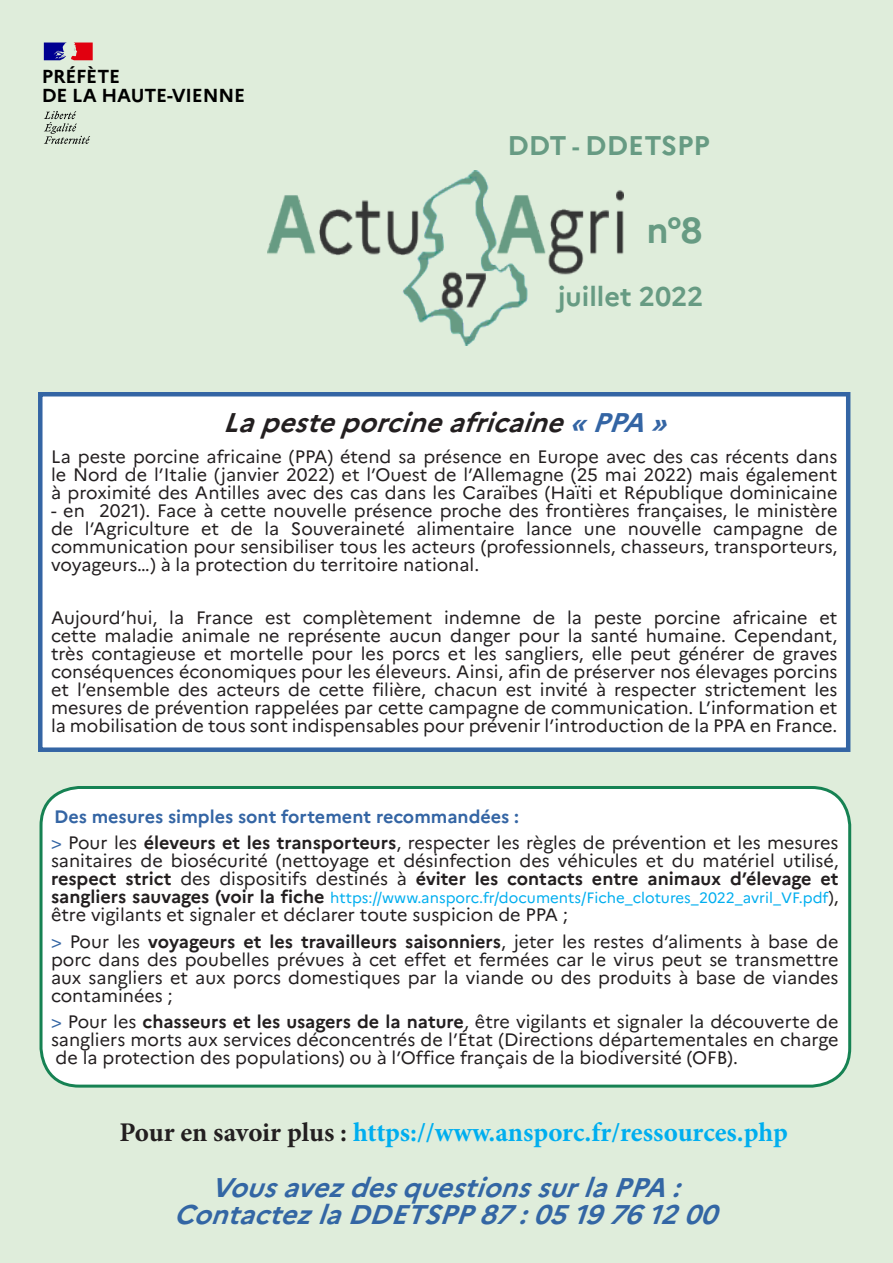
<style>
.page{position:relative;width:893px;height:1263px;background:#dfeddb}
.page>*{position:absolute;margin:0;border:0;box-sizing:border-box;transform-origin:0 0}
.t1{font:700 36px "Marianne";color:#679b83}
.contenu{font:italic 700 27px "Marianne";color:#3366a4}
.t2{font:700 27px "Minion Pro";letter-spacing:-.005em;color:#00aeef}
.contenu_titre{font:italic 700 27px "Marianne";color:#231f20}
.Bloc_DDT_87_page_de{font:700 27px "Marianne";color:#679b83}
.t3{font:700 18.75px/19.5px "Marianne";letter-spacing:-.01em;color:#000}
.contenu-2{font:18px/18px "Marianne";color:#231f20;text-align:justify}
.t4{font:700 18px "Marianne";color:#3465a4}
.t5{font:15px "Marianne";color:#00aeef}
.s1{font-size:24px}
.s2{color:#3465a4}
.s3{font-weight:700}
.s4{font-weight:700;font-size:18px;color:#231f20}
.s5{font-size:16.5px;color:#231f20}
.s6{font-size:18px;color:#231f20}
.s7{color:#231f20}
</style>
<div class="page">
<svg style="left:44px;top:111px;width:46px;height:33px"></svg>
<svg style="left:44px;top:43px;width:49px;height:17px"></svg>
<img style="left:267px;top:170px;width:356px;height:175px">
<div style="left:40px;top:394px;width:808px;height:356px;background:#fff"></div>
<div style="left:38px;top:392px;width:812px;height:360px;border:4px solid #3465a4"></div>
<div style="left:41px;top:787px;width:809px;height:299px;background:#fff;border-radius:38px"></div>
<div style="left:40px;top:786px;width:811px;height:301px;border:3px solid #168253;border-radius:38px"></div>
<p class="t3" style="left:42px;top:66px;width:205px">PRÉFÈTE<br>DE LA HAUTE-VIENNE</p>
<p class="Bloc_DDT_87_page_de" style="left:507px;top:129px;width:204px">DDT <span class="s1">-</span> DDETSPP</p>
<p class="t1" style="left:646px;top:208px;width:58px">n°8</p>
<p class="Bloc_DDT_87_page_de" style="left:558px;top:280px;width:147px">juillet 2022</p>
<p class="contenu_titre" style="left:223px;top:406px;width:456px">Lapesteporcineafricaine<span class="s2">«PPA»</span></p>
<p class="contenu-2" style="left:51px;top:447px;width:788px">La peste porcine africaine (PPA) étend sa présence en Europe avec des cas récents dans le Nord de l’Italie (janvier 2022) et l’Ouest de l’Allemagne (25 mai 2022) mais également à proximité des Antilles avec des cas dans les Caraïbes (Haïti et République dominicaine</p>
<p class="contenu-2" style="left:51px;top:501px;width:788px">- en 2021). Face à cette nouvelle présence proche des frontières françaises, le ministère de l’Agriculture et de la Souveraineté alimentaire lance une nouvelle campagne de communication pour sensibiliser tous les acteurs (professionnels, chasseurs, transporteurs, voyageurs…) à la protection du territoire national.</p>
<p class="contenu-2" style="left:51px;top:608px;width:788px">Aujourd’hui, la France est complètement indemne de la peste porcine africaine et cette maladie animale ne représente aucun danger pour la santé humaine. Cependant, très contagieuse et mortelle pour les porcs et les sangliers, elle peut générer de graves conséquences économiques pour les éleveurs. Ainsi, afin de préserver nos élevages porcins et l’ensemble des acteurs de cette filière, chacun est invité à respecter strictement les mesures de prévention rappelées par cette campagne de communication. L’information et la mobilisation de tous sont indispensables pour prévenir l’introduction de la PPA en France.</p>
<p class="t4" style="left:54px;top:805px;width:467px">Des mesures simples sont fortement recommandées :</p>
<p class="contenu-2" style="left:51px;top:834px;width:789px"><span class="s2">&gt;</span> Pour les <span class="s3">éleveurs et les transporteurs</span>, respecter les règles de prévention et les mesures sanitaires de biosécurité (nettoyage et désinfection des véhicules et du matériel utilisé, <span class="s3">respect strict</span> des dispositifs destinés à <span class="s3">éviter les contacts entre animaux d’élevage et</span></p>
<p class="t5" style="left:51px;top:889px;width:789px"><span class="s4">sangliers sauvages (voir la fiche</span> https://www.ansporc.fr/documents/Fiche_clotures_2022_avril_VF.pdf<span class="s5">)</span><span class="s6">,</span></p>
<p class="contenu-2" style="left:51px;top:906px;width:518px">être vigilants et signaler et déclarer toute suspicion de PPA ;</p>
<p class="contenu-2" style="left:51px;top:932px;width:789px"><span class="s2">&gt;</span> Pour les <span class="s3">voyageurs et les travailleurs saisonniers</span>, jeter les restes d’aliments à base de porc dans des poubelles prévues à cet effet et fermées car le virus peut se transmettre aux sangliers et aux porcs domestiques par la viande ou des produits à base de viandes contaminées ;</p>
<p class="contenu-2" style="left:51px;top:1013px;width:789px"><span class="s2">&gt;</span> Pour les <span class="s3">chasseurs et les usagers de la nature</span>, être vigilants et signaler la découverte de sangliers morts aux services déconcentrés de l’État (Directions départementales en charge de la protection des populations) ou à l’Office français de la biodiversité (OFB).</p>
<p class="t2" style="left:120px;top:1113px;width:670px"><span class="s7">Pour en savoir plus :</span> https://www.ansporc.fr/ressources.php</p>
<p class="contenu" style="left:211px;top:1171px;width:481px">VousavezdesquestionssurlaPPA:</p>
<p class="contenu" style="left:174px;top:1198px;width:555px">ContactezlaDDETSPP87:0519761200</p>
</div>
